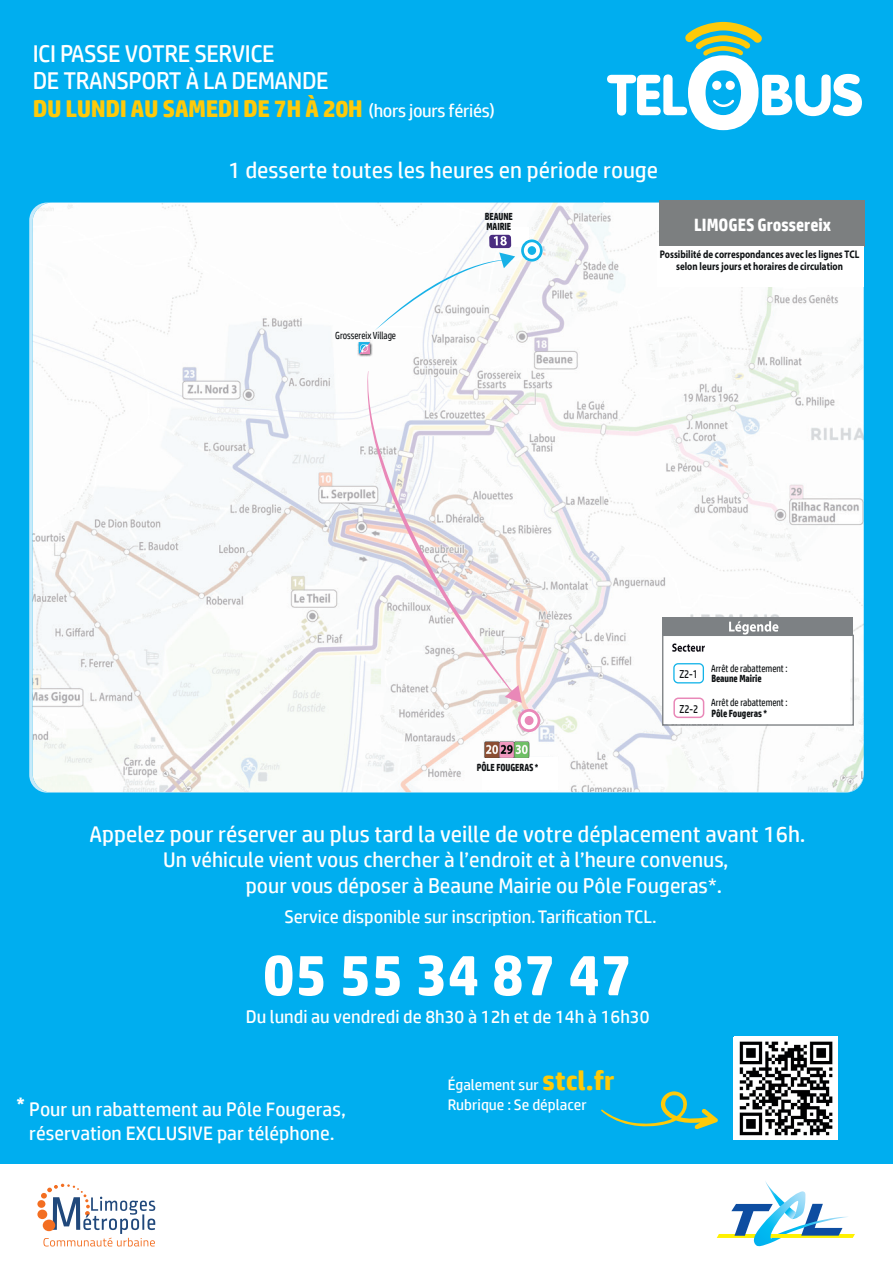
<style>
.page{position:relative;width:893px;height:1263px;background:#fff}
.page>*{position:absolute;margin:0;border:0;box-sizing:border-box;transform-origin:0 0}
.t1{font:700 57.75px "HP Simplified";letter-spacing:.02em;color:#fff}
.t2{font:24.3px/27.3px "HP Simplified";letter-spacing:-.02em;color:#fff}
.t3{font:22.8px "HP Simplified";color:#fff}
.t4{font:21.3px/25.5px "HP Simplified";color:#fff;text-align:right}
.t5{font:19.5px/23.4px "HP Simplified";color:#fff;text-align:center}
.t6{font:18.15px "HP Simplified";color:#fff}
.t7{font:700 17.85px "HP Simplified";color:#fff;scale:.9 1}
.t8{font:15.15px/20.5px "HP Simplified";color:#fff}
.t9{font:11.7px "HP Simplified";color:#0f1214;scale:.81 1}
.t10{font:700 11.1px/12px "Myriad Pro";color:#0f1214;text-align:center;scale:.81 1}
.t11{font:10.35px "HP Simplified";letter-spacing:-.01em;color:#0f1214;scale:.81 1}
.t12{font:700 10.35px/10.1px "HP Simplified";letter-spacing:-.01em;color:#0f1214;scale:.81 1}
.s1{font-weight:700;color:#feca0a}
.s2{font-size:18.15px}
.s3{font-weight:700;font-size:27.3px;color:#feca0a}
</style>
<div class="page">
<div style="left:0;top:0;width:893px;height:1164px;background:#00aeef"></div>
<svg style="left:607px;top:22px;width:255px;height:108px"></svg>
<svg style="left:716px;top:1181px;width:139px;height:66px"></svg>
<svg style="left:37px;top:1209px;width:10px;height:10px"></svg>
<div style="left:37px;top:1200px;width:8px;height:8px;background:#f36e21;border-radius:50%"></div>
<svg style="left:41px;top:1184px;width:114px;height:62px"></svg>
<svg style="left:601px;top:1091px;width:117px;height:38px"></svg>
<img style="left:33px;top:203px;width:570px;height:589px">
<img style="left:603px;top:203px;width:261px;height:589px">
<div style="left:663px;top:635px;width:186px;height:88px;background:#fff"></div>
<div style="left:662px;top:635px;width:192px;height:91px;border:1px solid #7d8184"></div>
<svg style="left:672px;top:643px;width:33px;height:9px"></svg>
<div style="left:673px;top:663px;width:31px;height:20px;border:1px solid #13b3e8;border-radius:4px"></div>
<div style="left:673px;top:697px;width:31px;height:21px;border:2px solid #e988b8;border-radius:4px"></div>
<div style="left:663px;top:617px;width:190px;height:17px;background:#7d8184"></div>
<svg style="left:729px;top:621px;width:49px;height:13px"></svg>
<img style="left:357px;top:341px;width:16px;height:16px">
<svg style="left:359px;top:342px;width:11px;height:12px"></svg>
<div style="left:494px;top:227px;width:35px;height:19px;background:#fff"></div>
<div style="left:489px;top:235px;width:22px;height:13px;background:#4a2d80;border-radius:3px"></div>
<svg style="left:494px;top:236px;width:13px;height:10px"></svg>
<svg style="left:521px;top:239px;width:22px;height:23px"></svg>
<div style="left:521px;top:239px;width:22px;height:23px;border:3px solid #13b3e8;border-radius:50%"></div>
<div style="left:528px;top:246px;width:8px;height:9px;background:#13b3e8;border-radius:50%"></div>
<div style="left:482px;top:757px;width:76px;height:33px;background:#fff"></div>
<img style="left:483px;top:740px;width:46px;height:17px">
<svg style="left:518px;top:709px;width:22px;height:23px"></svg>
<div style="left:518px;top:709px;width:22px;height:23px;border:3px solid #e988b8;border-radius:50%"></div>
<div style="left:525px;top:716px;width:9px;height:9px;background:#e988b8;border-radius:50%"></div>
<svg style="left:375px;top:253px;width:140px;height:78px"></svg>
<svg style="left:367px;top:371px;width:154px;height:332px;fill:#f9f9f9"></svg>
<svg style="left:505px;top:685px;width:17px;height:18px"></svg>
<div style="left:659px;top:200px;width:206px;height:46px;background:#7c7f80"></div>
<div style="left:657px;top:246px;width:207px;height:41px;background:#fff"></div>
<div style="left:734px;top:1036px;width:103px;height:103px;background:#fff"></div>
<img style="left:739px;top:1041px;width:94px;height:95px">
<p class="t2" style="left:33px;top:40px;width:464px">ICI PASSE VOTRE SERVICE<br>DE TRANSPORT À LA DEMANDE<br><span class="s1">DU LUNDI AU SAMEDI DE 7H À 20H</span> <span class="s2">(hors jours fériés)</span></p>
<p class="t3" style="left:228px;top:158px;width:431px">1 desserte toutes les heures en période rouge</p>
<p class="t11" style="left:335px;top:329px;width:77px">Grossereix Village</p>
<p class="t12" style="left:485px;top:212px;width:36px">BEAUNE<br>MAIRIE</p>
<p class="t7" style="left:694px;top:214px;width:153px">LIMOGES Grossereix</p>
<p class="t10" style="left:660px;top:248px;width:248px">Possibilité de correspondances avec les lignes TCL selon leurs jours et horaires de circulation</p>
<p class="t12" style="left:477px;top:762px;width:78px">PÔLE FOUGERAS *</p>
<p class="t9" style="left:679px;top:667px;width:24px">Z2-1</p>
<p class="t9" style="left:680px;top:702px;width:24px">Z2-2</p>
<p class="t11" style="left:711px;top:662px;width:96px">Arrêt de rabattement :</p>
<p class="t12" style="left:711px;top:673px;width:64px">Beaune Mairie</p>
<p class="t11" style="left:711px;top:697px;width:96px">Arrêt de rabattement :</p>
<p class="t12" style="left:711px;top:708px;width:70px">Pôle Fougeras *</p>
<p class="t3" style="left:90px;top:821px;width:718px">Appelez pour réserver au plus tard la veille de votre déplacement avant 16h.</p>
<p class="t4" style="left:163px;top:847px;width:567px">Un véhicule vient vous chercher à l’endroit et à l’heure convenus, pour vous déposer à Beaune Mairie ou Pôle Fougeras*.</p>
<p class="t6" style="left:284px;top:906px;width:374px">Service disponible sur inscription.Tarification TCL.</p>
<h1 class="t1" style="left:263px;top:941px;width:370px">05 55 34 87 47</h1>
<p class="t6" style="left:246px;top:1006px;width:405px">Du lundi au vendredi de 8h30 à 12h et de 14h à 16h30</p>
<p class="t5" style="left:16px;top:1097px;width:331px"><sup>*</sup> Pour un rabattement au Pôle Fougeras, réservation EXCLUSIVE par téléphone.</p>
<p class="t8" style="left:448px;top:1074px;width:169px">Également sur <span class="s3">stcl.fr<br></span>Rubrique : Se déplacer</p>
</div>
